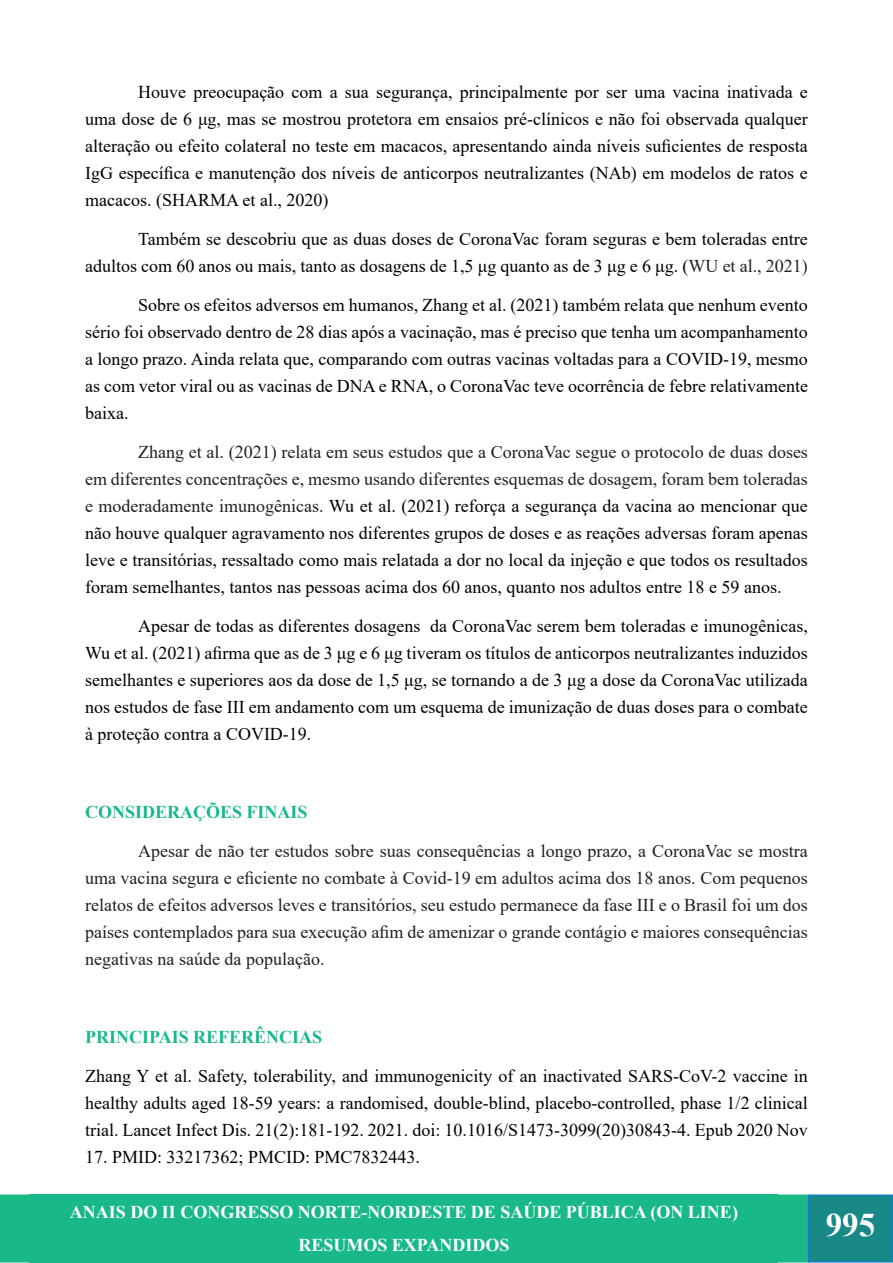
<style>
.page{position:relative;width:893px;height:1263px;background:#fff}
.page>*{position:absolute;margin:0;border:0;box-sizing:border-box;transform-origin:0 0}
.t1{font:700 33px "Times New Roman";color:#fff}
.t2{font:18px/27px "Times New Roman";color:#000;text-align:justify}
.t3{font:18px/27px "Times New Roman";color:#231f20;text-align:justify}
.t4{font:700 18px/33px "Times New Roman";color:#fff;text-align:center}
.Heading_1{font:700 18px "Times New Roman";color:#18b987}
.s1{color:#212121}
.s2{color:#231f20}
</style>
<div class="page">
<div style="left:0;top:1194px;width:808px;height:68px;background:#18b987"></div>
<div style="left:809px;top:1195px;width:83px;height:67px;background:#188987"></div>
<div style="left:808px;top:1194px;width:85px;height:68px;border:2px solid #167ec4"></div>
<div style="left:30px;top:1194px;width:748px;height:68px;background:#18b987"></div>
<p class="t2" style="left:85px;top:77px;width:724px;text-indent:53px">Houve preocupação com a sua segurança, principalmente por ser uma vacina inativada e uma dose de 6 μg, mas se mostrou protetora em ensaios pré-clínicos e não foi observada qualquer alteração ou efeito colateral no teste em macacos, apresentando ainda níveis suficientes de resposta IgG específica e manutenção dos níveis de anticorpos neutralizantes (NAb) em modelos de ratos e macacos. (SHARMA et al., 2020)</p>
<p class="t2" style="left:85px;top:224px;width:724px;text-align:right">Também se descobriu que as duas doses de CoronaVac foram seguras e bem toleradas entre adultos com 60 anos ou mais, tanto as dosagens de 1,5 μg quanto as de 3 μg e 6 μg. (<span class="s1">WU et al., 2021)</span></p>
<p class="t2" style="left:85px;top:290px;width:724px;text-indent:53px">Sobre os efeitos adversos em humanos, Zhang et al. (2021) também relata que nenhum evento sério foi observado dentro de 28 dias após a vacinação, mas é preciso que tenha um acompanhamento a longo prazo. Ainda relata que, comparando com outras vacinas voltadas para a COVID-19, mesmo as com vetor viral ou as vacinas de DNA e RNA, o CoronaVac teve ocorrência de febre relativamente baixa.</p>
<p class="t2" style="left:85px;top:437px;width:724px;text-indent:53px"><span class="s2">Zhang et al. (2021) relata em seus estudos que a CoronaVac segue o protocolo de duas doses em diferentes concentrações e, mesmo usando diferentes esquemas de dosagem, foram bem toleradas e moderadamente imunogênicas.</span> Wu et al. (2021) reforça a segurança da vacina ao mencionar que não houve qualquer agravamento nos diferentes grupos de doses e as reações adversas foram apenas leve e transitórias, ressaltado como mais relatada a dor no local da injeção e que todos os resultados foram semelhantes, tantos nas pessoas acima dos 60 anos, quanto nos adultos entre 18 e 59 anos.</p>
<p class="t2" style="left:85px;top:611px;width:724px;text-indent:53px">Apesar de todas as diferentes dosagens da CoronaVac serem bem toleradas e imunogênicas, Wu et al. (2021) afirma que as de 3 μg e 6 μg tiveram os títulos de anticorpos neutralizantes induzidos semelhantes e superiores aos da dose de 1,5 μg, se tornando a de 3 μg a dose da CoronaVac utilizada nos estudos de fase III em andamento com um esquema de imunização de duas doses para o combate à proteção contra a COVID-19.</p>
<p class="Heading_1" style="left:85px;top:799px;width:224px">CONSIDERAÇÕES FINAIS</p>
<p class="t3" style="left:85px;top:836px;width:724px;text-indent:53px">Apesar de não ter estudos sobre suas consequências a longo prazo, a CoronaVac se mostra uma vacina segura e eficiente no combate à Covid-19 em adultos acima dos 18 anos. Com pequenos relatos de efeitos adversos leves e transitórios, seu estudo permanece da fase III e o Brasil foi um dos países contemplados para sua execução afim de amenizar o grande contágio e maiores consequências negativas na saúde da população.</p>
<p class="Heading_1" style="left:85px;top:1024px;width:239px">PRINCIPAIS REFERÊNCIAS</p>
<p class="t2" style="left:85px;top:1061px;width:724px">Zhang Y et al. Safety, tolerability, and immunogenicity of an inactivated SARS-CoV-2 vaccine in healthy adults aged 18-59 years: a randomised, double-blind, placebo-controlled, phase 1/2 clinical trial. Lancet Infect Dis. 21(2):181-192. 2021. doi: 10.1016/S1473-3099(20)30843-4. Epub 2020 Nov</p>
<p class="t2" style="left:85px;top:1142px;width:337px">17. PMID: 33217362; PMCID: PMC7832443.</p>
<p class="t4" style="left:70px;top:1195px;width:669px">ANAIS DO II CONGRESSO NORTE-NORDESTE DE SAÚDE PÚBLICA (ON LINE)<br>RESUMOS EXPANDIDOS</p>
<h1 class="t1" style="left:826px;top:1201px;width:51px">995</h1>
</div>
